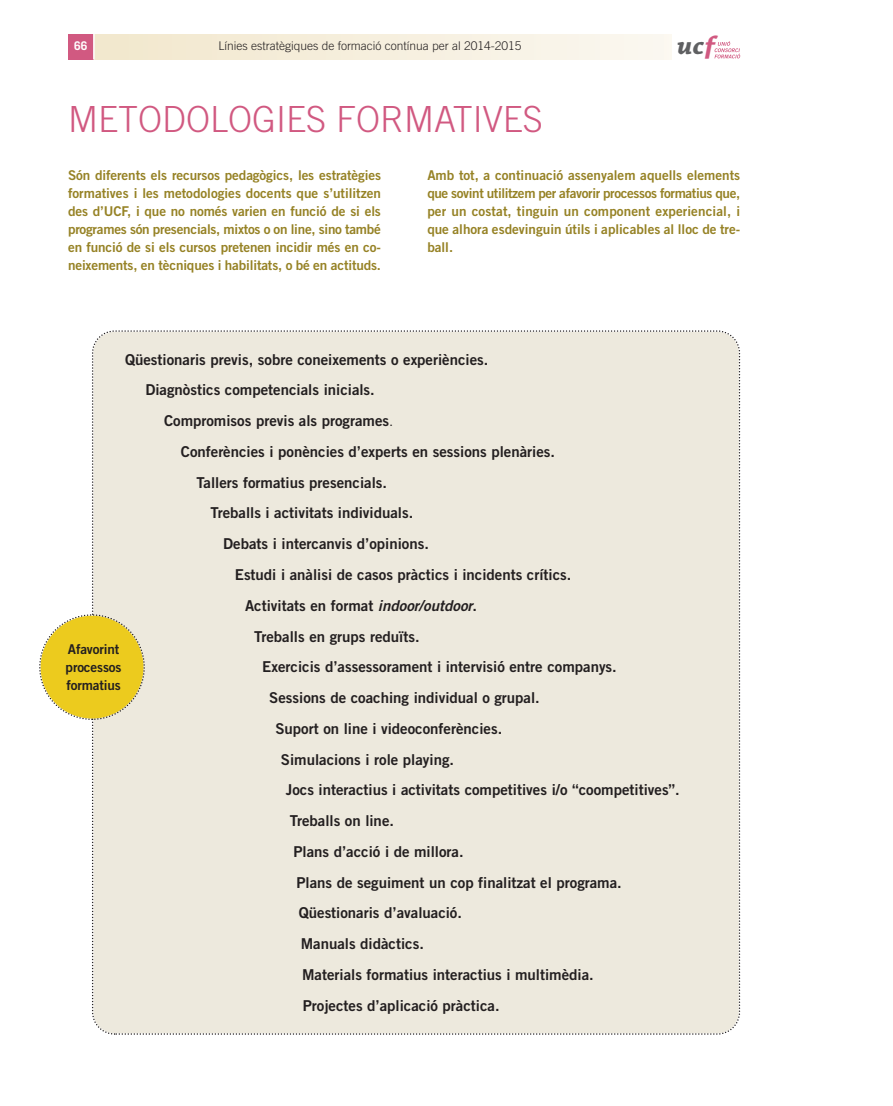
<style>
.page{position:relative;width:893px;height:1106px;background:#fff}
.page>*{position:absolute;margin:0;border:0;box-sizing:border-box;transform-origin:0 0}
.t1{font:300 36px "Trade Gothic";color:#d15981}
.t2{font:italic 700 26.85px "Chaparral Pro";color:#5f6062}
.t3{font:15px "Trade Gothic Bold Two";color:#231f20}
.t4{font:13.5px/18px "Trade Gothic Bold Two";letter-spacing:-.005em;color:#968225;text-align:justify}
.t5{font:13.5px/18px "Trade Gothic Bold Two";letter-spacing:-.01em;color:#231f20}
.t6{font:300 12px "Trade Gothic";color:#231f20}
.t7{font:700 12px "Trade Gothic";color:#fff}
.s1{color:#d15981}
.s2{font-family:"Trade Gothic";font-weight:300}
.s3{font-style:italic}
</style>
<div class="page">
<div style="left:68px;top:34px;width:604px;height:26px;background:linear-gradient(to right,#f1e6cb,#fbf7f0)"></div>
<div style="left:68px;top:34px;width:26px;height:25px;background:#d15981"></div>
<hr style="left:93px;top:34px;width:2px;height:26px;background:#fff">
<svg style="left:714px;top:41px;width:26px;height:17px"></svg>
<div style="left:92px;top:330px;width:649px;height:705px;background:#ede9dd"></div>
<svg style="left:39px;top:613px;width:107px;height:108px;background:#ebd355"></svg>
<p class="t7" style="left:74px;top:42px;width:15px">66</p>
<p class="t6" style="left:218px;top:41px;width:305px">Línies estratègiques de formació contínua per al 2014-2015</p>
<h2 class="t2" style="left:677px;top:29px;width:39px">uc<span class="s1">f</span></h2>
<h1 class="t1" style="left:68px;top:106px;width:476px">METODOLOGIES FORMATIVES</h1>
<p class="t4" style="left:68px;top:167px;width:314px">Són diferents els recursos pedagògics, les estratègies formatives i les metodologies docents que s’utilitzen des d’UCF, i que no només varien en funció de si els programes són presencials, mixtos o on line, sino també en funció de si els cursos pretenen incidir més en co&shy;neixements, en tècniques i habilitats, o bé en actituds.</p>
<p class="t4" style="left:427px;top:167px;width:314px">Amb tot, a continuació assenyalem aquells elements que sovint utilitzem per afavorir processos formatius que, per un costat, tinguin un component experiencial, i que alhora esdevinguin útils i aplicables al lloc de tre&shy;ball.</p>
<p class="t3" style="left:125px;top:354px;width:365px">Qüestionaris previs, sobre coneixements o experiències.</p>
<p class="t3" style="left:145px;top:384px;width:231px">Diagnòstics competencials inicials.</p>
<p class="t3" style="left:164px;top:415px;width:231px">Compromisos previs als programes<span class="s2">.</span></p>
<p class="t3" style="left:181px;top:446px;width:376px">Conferències i ponències d’experts en sessions plenàries.</p>
<p class="t3" style="left:196px;top:477px;width:192px">Tallers formatius presencials.</p>
<p class="t3" style="left:210px;top:507px;width:204px">Treballs i activitats individuals.</p>
<p class="t3" style="left:223px;top:538px;width:207px">Debats i intercanvis d’opinions.</p>
<p class="t3" style="left:235px;top:569px;width:338px">Estudi i anàlisi de casos pràctics i incidents crítics.</p>
<p class="t3" style="left:245px;top:600px;width:233px">Activitats en format <span class="s3">indoor/outdoor</span>.</p>
<p class="t3" style="left:254px;top:630px;width:167px">Treballs en grups reduïts.</p>
<p class="t3" style="left:262px;top:661px;width:356px">Exercicis d’assessorament i intervisió entre companys.</p>
<p class="t3" style="left:269px;top:692px;width:272px">Sessions de coaching individual o grupal.</p>
<p class="t3" style="left:275px;top:723px;width:228px">Suport on line i videoconferències.</p>
<p class="t3" style="left:281px;top:753px;width:175px">Simulacions i role playing.</p>
<p class="t3" style="left:286px;top:784px;width:395px">Jocs interactius i activitats competitives i/o “coompetitives”.</p>
<p class="t3" style="left:290px;top:815px;width:106px">Treballs on line.</p>
<p class="t3" style="left:293px;top:846px;width:172px">Plans d’acció i de millora.</p>
<p class="t3" style="left:296px;top:876px;width:327px">Plans de seguiment un cop finalitzat el programa.</p>
<p class="t3" style="left:299px;top:907px;width:165px">Qüestionaris d’avaluació.</p>
<p class="t3" style="left:301px;top:938px;width:125px">Manuals didàctics.</p>
<p class="t3" style="left:302px;top:969px;width:293px">Materials formatius interactius i multimèdia.</p>
<p class="t3" style="left:303px;top:999px;width:198px">Projectes d’aplicació pràctica.</p>
<p class="t5" style="left:66px;top:641px;width:57px">Afavorint processos formatius</p>
</div>
